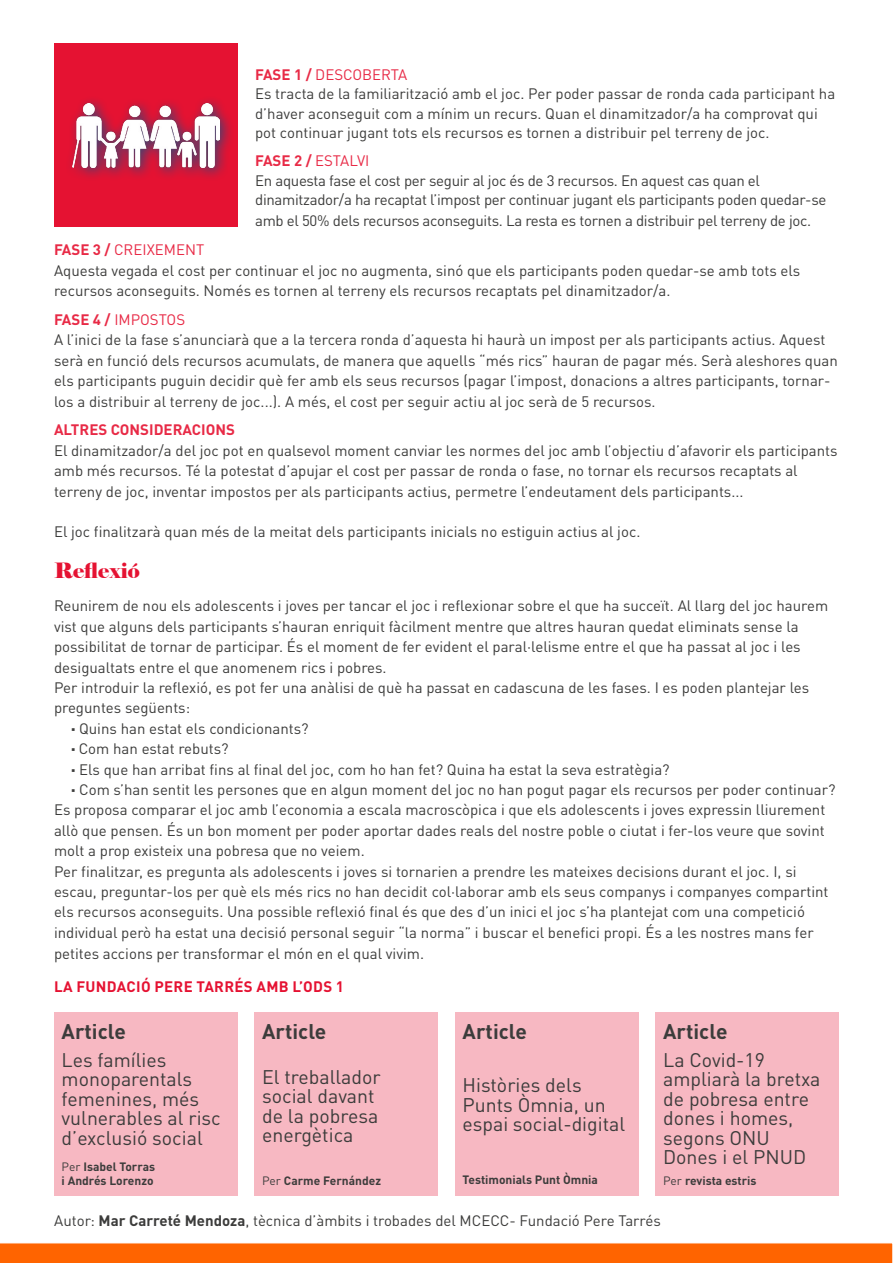
<style>
.page{position:relative;width:893px;height:1263px;background:#fff}
.page>*{position:absolute;margin:0;border:0;box-sizing:border-box;transform-origin:0 0}
.t1{font:700 21px "DIN Pro";color:#3c3c3b}
.t2{font:21px "Elephant";color:#e51232}
.t3{font:19.5px/19.5px "DIN Pro";color:#3c3c3b}
.t4{font:15px/20.4px "DIN Pro";color:#3c3c3b}
.t5{font:15px/19.5px "DIN Pro";letter-spacing:-.02em;color:#3c3c3b}
.t6{font:700 15px "DIN Pro";letter-spacing:.02em;color:#e51232}
.t7{font:700 15px "DIN Pro";color:#e82a46}
.t8{font:700 12px/14.4px "DIN Pro";color:#3c3c3b}
.s1{font-weight:700;color:#e82a46}
.s2{color:#e82a46}
.s3{font-weight:900}
.s4{font-weight:400}
.s5{font-weight:700}
</style>
<div class="page">
<div style="left:0;top:1243px;width:893px;height:20px;background:#ff6400"></div>
<div style="left:54px;top:44px;width:183px;height:183px;background:#e51232"></div>
<div style="left:65px;top:95px;width:169px;height:87px;background:#02558b;opacity:.75"></div>
<img style="left:73px;top:103px;width:146px;height:64px">
<div style="left:54px;top:1012px;width:183px;height:183px;background:#f7b8c2"></div>
<div style="left:455px;top:1012px;width:183px;height:183px;background:#f7b8c2"></div>
<div style="left:255px;top:1012px;width:183px;height:183px;background:#f7b8c2"></div>
<div style="left:656px;top:1012px;width:183px;height:183px;background:#f7b8c2"></div>
<p class="t4" style="left:255px;top:63px;width:582px;line-height:19.5px"><span class="s1">FASE 1 /</span> <span class="s2">DESCOBERTA<br></span>Es tracta de la familiarització amb el joc. Per poder passar de ronda cada participant ha d’haver aconseguit com a mínim un recurs. Quan el dinamitzador/a ha comprovat qui pot continuar jugant tots els recursos es tornen a distribuir pel terreny de joc.</p>
<p class="t5" style="left:255px;top:150px;width:573px"><span class="s1">FASE 2 /</span> <span class="s2">ESTALVI<br></span>En aquesta fase el cost per seguir al joc és de 3 recursos. En aquest cas quan el dinamitzador/a ha recaptat l’impost per continuar jugant els participants poden quedar-se</p>
<p class="t5" style="left:255px;top:210px;width:558px">amb el 50% dels recursos aconseguits. La resta es tornen a distribuir pel terreny de joc.</p>
<p class="t4" style="left:54px;top:238px;width:748px"><span class="s1">FASE 3 /</span> <span class="s2">CREIXEMENT<br></span>Aquesta vegada el cost per continuar el joc no augmenta, sinó que els participants poden quedar-se amb tots els recursos aconseguits. Només es tornen al terreny els recursos recaptats pel dinamitzador/a.</p>
<p class="t4" style="left:54px;top:308px;width:785px"><span class="s1">FASE 4 /</span> <span class="s2">IMPOSTOS<br></span>A l’inici de la fase s’anunciarà que a la tercera ronda d’aquesta hi haurà un impost per als participants actius. Aquest serà en funció dels recursos acumulats, de manera que aquells “més rics” hauran de pagar més. Serà aleshores quan els participants puguin decidir què fer amb els seus recursos (pagar l’impost, donacions a altres participants, tornar&shy;los a distribuir al terreny de joc...). A més, el cost per seguir actiu al joc serà de 5 recursos.</p>
<p class="t7" style="left:54px;top:417px;width:182px">ALTRES CONSIDERACIONS</p>
<p class="t4" style="left:54px;top:439px;width:785px">El dinamitzador/a del joc pot en qualsevol moment canviar les normes del joc amb l’objectiu d’afavorir els participants amb més recursos. Té la potestat d’apujar el cost per passar de ronda o fase, no tornar els recursos recaptats al terreny de joc, inventar impostos per als participants actius, permetre l’endeutament dels participants...</p>
<p class="t4" style="left:54px;top:520px;width:588px">El joc finalitzarà quan més de la meitat dels participants inicials no estiguin actius al joc.</p>
<h1 class="t2" style="left:54px;top:558px;width:87px">Reflexió</h1>
<p class="t4" style="left:54px;top:594px;width:776px">Reunirem de nou els adolescents i joves per tancar el joc i reflexionar sobre el que ha succeït. Al llarg del joc haurem</p>
<p class="t4" style="left:54px;top:615px;width:746px">vist que alguns dels participants s’hauran enriquit fàcilment mentre que altres hauran quedat eliminats sense la</p>
<p class="t4" style="left:54px;top:635px;width:748px">possibilitat de tornar de participar. És el moment de fer evident el paral·lelisme entre el que ha passat al joc i les</p>
<p class="t4" style="left:54px;top:655px;width:334px">desigualtats entre el que anomenem rics i pobres.</p>
<p class="t4" style="left:54px;top:676px;width:757px">Per introduir la reflexió, es pot fer una anàlisi de què ha passat en cadascuna de les fases. I es poden plantejar les</p>
<p class="t4" style="left:54px;top:696px;width:138px">preguntes següents:</p>
<p class="t4" style="left:71px;top:717px;width:239px"><span class="s3">·</span> Quins han estat els condicionants?</p>
<p class="t4" style="left:71px;top:737px;width:159px"><span class="s3">·</span> Com han estat rebuts?</p>
<p class="t4" style="left:71px;top:757px;width:600px"><span class="s3">·</span> Els que han arribat fins al final del joc, com ho han fet? Quina ha estat la seva estratègia?</p>
<p class="t4" style="left:71px;top:778px;width:766px"><span class="s3">·</span> Com s’han sentit les persones que en algun moment del joc no han pogut pagar els recursos per poder continuar?</p>
<p class="t4" style="left:54px;top:798px;width:773px">Es proposa comparar el joc amb l’economia a escala macroscòpica i que els adolescents i joves expressin lliurement</p>
<p class="t4" style="left:54px;top:819px;width:772px">allò que pensen. És un bon moment per poder aportar dades reals del nostre poble o ciutat i fer-los veure que sovint</p>
<p class="t4" style="left:54px;top:839px;width:312px">molt a prop existeix una pobresa que no veiem.</p>
<p class="t4" style="left:54px;top:859px;width:744px">Per finalitzar, es pregunta als adolescents i joves si tornarien a prendre les mateixes decisions durant el joc. I, si</p>
<p class="t4" style="left:54px;top:880px;width:776px">escau, preguntar-los per què els més rics no han decidit col·laborar amb els seus companys i companyes compartint</p>
<p class="t4" style="left:54px;top:900px;width:752px">els recursos aconseguits. Una possible reflexió final és que des d’un inici el joc s’ha plantejat com una competició</p>
<p class="t4" style="left:54px;top:921px;width:761px">individual però ha estat una decisió personal seguir “la norma” i buscar el benefici propi. És a les nostres mans fer</p>
<p class="t4" style="left:54px;top:942px;width:372px">petites accions per transformar el món en el qual vivim.</p>
<p class="t6" style="left:54px;top:974px;width:291px">LA FUNDACIÓ PERE TARRÉS AMB L’ODS 1</p>
<h1 class="t1" style="left:62px;top:1014px;width:66px">Article</h1>
<h2 class="t3" style="left:62px;top:1048px;width:161px">Les famílies monoparentals femenines, més vulnerables al risc d’exclusió social</h2>
<p class="t8" style="left:62px;top:1158px;width:95px"><span class="s4">Per</span> Isabel Torras i Andrés Lorenzo</p>
<h1 class="t1" style="left:262px;top:1014px;width:66px">Article</h1>
<h2 class="t3" style="left:262px;top:1065px;width:120px">El treballador social davant de la pobresa energètica</h2>
<p class="t8" style="left:262px;top:1172px;width:120px"><span class="s4">Per</span> Carme Fernández</p>
<h1 class="t1" style="left:463px;top:1014px;width:66px">Article</h1>
<h2 class="t3" style="left:463px;top:1073px;width:164px">Històries dels<br>Punts Òmnia, un espai social-digital</h2>
<p class="t8" style="left:463px;top:1171px;width:137px">Testimonials Punt Òmnia</p>
<h1 class="t1" style="left:663px;top:1014px;width:66px">Article</h1>
<h2 class="t3" style="left:663px;top:1048px;width:159px">La Covid-19 ampliarà la bretxa de pobresa entre dones i homes, segons ONU<br>Dones i el PNUD</h2>
<p class="t8" style="left:663px;top:1172px;width:95px"><span class="s4">Per</span> revista estris</p>
<p class="t4" style="left:54px;top:1209px;width:608px">Autor: <span class="s5">Mar Carreté Mendoza</span>, tècnica d’àmbits i trobades del MCECC- Fundació Pere Tarrés</p>
</div>
